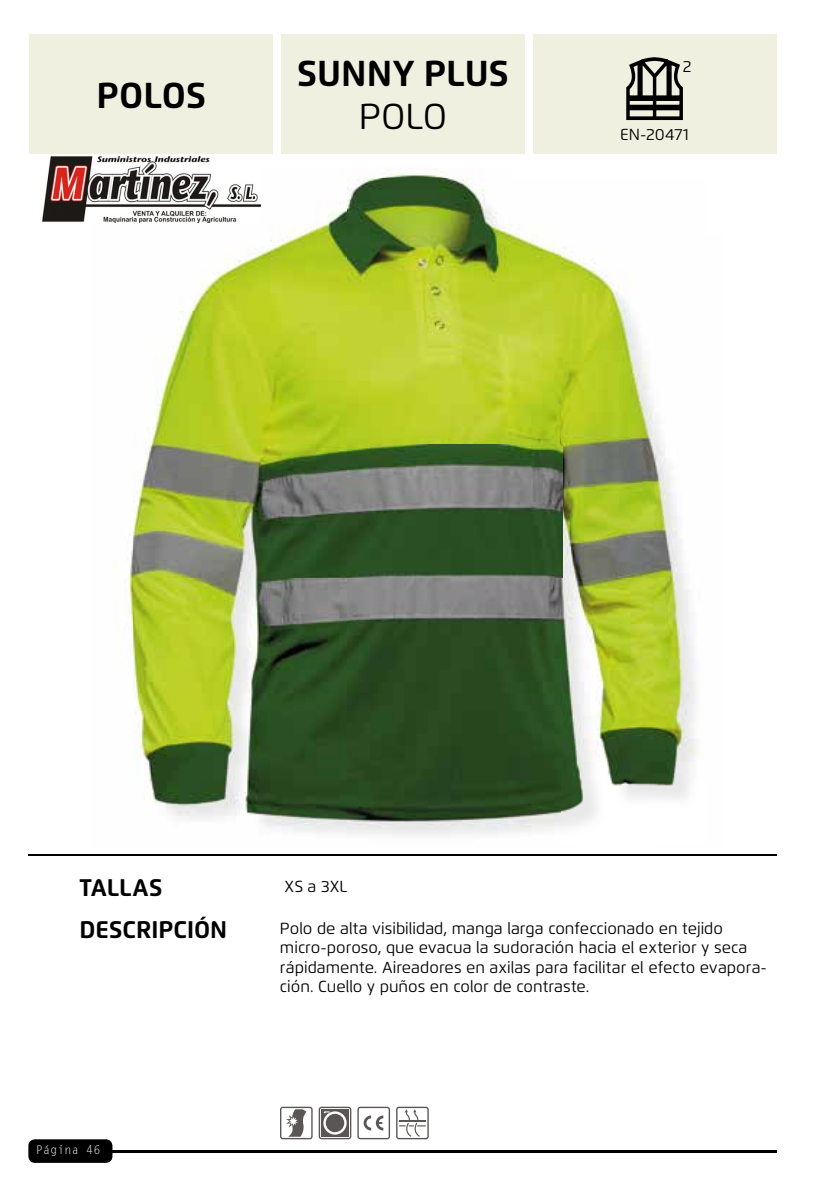
<style>
.page{position:relative;width:840px;height:1191px;background:#fff}
.page>*{position:absolute;margin:0;border:0;box-sizing:border-box;transform-origin:0 0}
.t1{font:700 36px "Flexo";color:#000}
.t2{font:36px "Flexo";color:#000}
.t3{font:700 24px/42.2px "Flexo";color:#000}
.t4{font:16px/19.2px "Flexo";color:#000}
.t5{font:12px "Letter Gothic Std";color:#fff}
</style>
<div class="page">
<div style="left:532px;top:34px;width:244px;height:119px;background:#f0f0e1"></div>
<svg style="left:626px;top:57px;width:56px;height:63px"></svg>
<hr style="left:28px;top:854px;width:748px;height:1px;background:#000">
<div style="left:28px;top:1139px;width:84px;height:23px;background:#000"></div>
<hr style="left:112px;top:1150px;width:664px;height:2px;background:#000">
<img style="left:380px;top:173px;width:68px;height:5px">
<img style="left:112px;top:545px;width:21px;height:99px">
<img style="left:133px;top:178px;width:567px;height:657px">
<div style="left:281px;top:34px;width:243px;height:119px;background:#f0f0e1"></div>
<div style="left:29px;top:34px;width:244px;height:119px;background:#f0f0e1"></div>
<svg style="left:357px;top:1106px;width:33px;height:33px"></svg>
<svg style="left:318px;top:1106px;width:33px;height:33px"></svg>
<svg style="left:323px;top:1111px;width:23px;height:23px"></svg>
<div style="left:325px;top:1113px;width:19px;height:19px;background:#5b5655;border-radius:50%"></div>
<svg style="left:280px;top:1106px;width:32px;height:33px"></svg>
<svg style="left:396px;top:1106px;width:32px;height:33px"></svg>
<img style="left:42px;top:156px;width:218px;height:67px">
<h1 class="t1" style="left:97px;top:73px;width:111px">POLOS</h1>
<h1 class="t1" style="left:297px;top:52px;width:213px">SUNNY PLUS</h1>
<h1 class="t2" style="left:358px;top:95px;width:90px">POLO</h1>
<p class="t4" style="left:682px;top:57px;width:10px">2</p>
<p class="t4" style="left:620px;top:124px;width:70px">EN-20471</p>
<h2 class="t3" style="left:79px;top:866px;width:149px">TALLAS<br>DESCRIPCIÓN</h2>
<p class="t4" style="left:284px;top:877px;width:64px">XS a 3XL</p>
<p class="t4" style="left:280px;top:919px;width:488px">Polo de alta visibilidad, manga larga confeccionado en tejido micro-poroso, que evacua la sudoración hacia el exterior y seca rápidamente. Aireadores en axilas para facilitar el efecto evapora&shy;ción. Cuello y puños en color de contraste.</p>
<p class="t5" style="left:36px;top:1142px;width:66px">Página 46</p>
</div>
